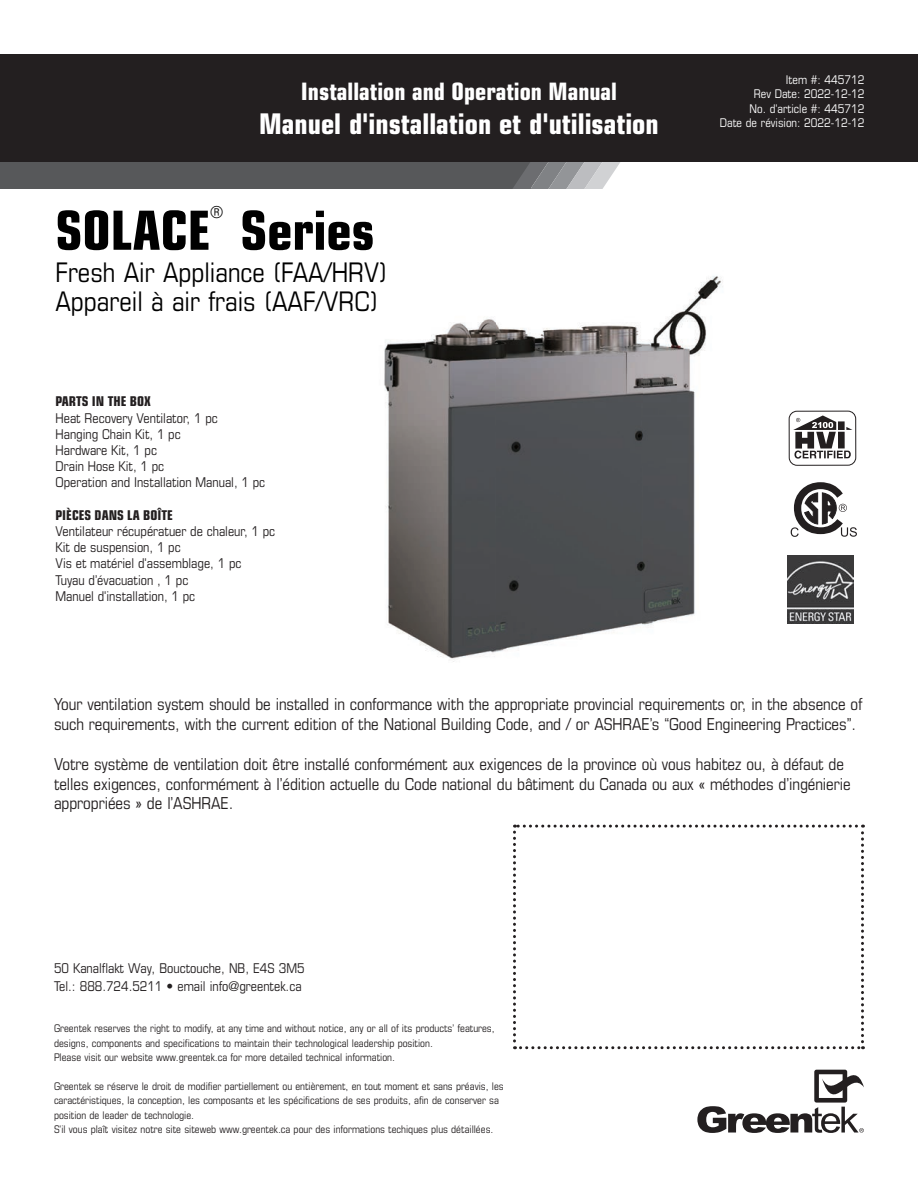
<style>
.page{position:relative;width:918px;height:1188px;background:#fff}
.page>*{position:absolute;margin:0;border:0;box-sizing:border-box;transform-origin:0 0}
.t1{font:700 condensed 54px "Eurostile LT Std";color:#000}
.t2{font:700 condensed 28.5px "Eurostile LT Std";color:#fff}
.t3{font:condensed 27px/28.5px "Eurostile LT Std";color:#000}
.t4{font:700 condensed 24px "Eurostile LT Std";color:#fff}
.t5{font:condensed 16.5px/19.8px "Eurostile LT Std";letter-spacing:-.005em;color:#231f20}
.t6{font:300 condensed 16.5px "Univers LT Std";color:#000}
.t7{font:condensed 13.5px/16.2px "Eurostile LT Std";color:#231f20}
.t8{font:700 condensed 13.5px "Eurostile LT Std";color:#231f20}
.t9{font:condensed 12px/14.4px "Eurostile LT Std";color:#fff;text-align:right}
.t10{font:condensed 10.5px/14.4px "Eurostile LT Std";color:#231f20}
</style>
<div class="page">
<img style="left:384px;top:276px;width:339px;height:386px">
<img style="left:788px;top:556px;width:66px;height:68px">
<div style="left:789px;top:411px;width:67px;height:55px;border:1px solid #231f20;border-radius:8px"></div>
<svg style="left:793px;top:415px;width:59px;height:44px"></svg>
<svg style="left:791px;top:482px;width:66px;height:55px"></svg>
<svg style="left:513px;top:825px;width:351px;height:224px"></svg>
<div style="left:0;top:54px;width:918px;height:108px;background:#231f20"></div>
<div style="left:0;top:162px;width:530px;height:27px;background:#57585a"></div>
<svg style="left:513px;top:162px;width:107px;height:27px"></svg>
<svg style="left:697px;top:1070px;width:167px;height:63px"></svg>
<h3 class="t4" style="left:301px;top:77px;width:318px">Installation and Operation Manual</h3>
<h2 class="t2" style="left:259px;top:106px;width:401px">Manuel d'installation et d'utilisation</h2>
<h3 class="t6" style="left:210px;top:202px;width:15px">®</h3>
<h1 class="t1" style="left:56px;top:198px;width:321px">SOLACE Series</h1>
<h3 class="t3" style="left:56px;top:258px;width:333px">Fresh Air Appliance (FAA/HRV)<br>Appareil à air frais (AAF/VRC)</h3>
<p class="t8" style="left:56px;top:393px;width:97px">PARTS IN THE BOX</p>
<p class="t7" style="left:56px;top:409px;width:211px">Heat Recovery Ventilator, 1 pc<br>Hanging Chain Kit, 1 pc<br>Hardware Kit, 1 pc<br>Drain Hose Kit, 1 pc<br>Operation and Installation Manual, 1 pc</p>
<p class="t8" style="left:56px;top:507px;width:119px">PIÈCES DANS LA BOÎTE</p>
<p class="t7" style="left:56px;top:523px;width:221px">Ventilateur récupératuer de chaleur, 1 pc<br>Kit de suspension, 1 pc<br>Vis et matériel d'assemblage, 1 pc<br>Tuyau d’évacuation , 1 pc<br>Manuel d'installation, 1 pc</p>
<p class="t9" style="left:720px;top:72px;width:146px">Item #: 445712<br>Rev Date: 2022-12-12<br>No. d'article #: 445712<br>Date de révision: 2022-12-12</p>
<p class="t5" style="left:54px;top:694px;width:810px">Your ventilation system should be installed in conformance with the appropriate provincial requirements or, in the absence of such requirements, with the current edition of the National Building Code, and / or ASHRAE’s “Good Engineering Practices”.</p>
<p class="t5" style="left:54px;top:754px;width:798px">Votre système de ventilation doit être installé conformément aux exigences de la province où vous habitez ou, à défaut de telles exigences, conformément à l’édition actuelle du Code national du bâtiment du Canada ou aux « méthodes d’ingénierie appropriées » de l’ASHRAE.</p>
<p class="t7" style="left:54px;top:959px;width:252px;line-height:18px">50 Kanalflakt Way, Bouctouche, NB, E4S 3M5<br>Tel.: 888.724.5211 • email info@greentek.ca</p>
<p class="t10" style="left:54px;top:1021px;width:442px">Greentek reserves the right to modify, at any time and without notice, any or all of its products’ features, designs, components and specifications to maintain their technological leadership position.<br>Please visit our website www.greentek.ca for more detailed technical information.</p>
<p class="t10" style="left:54px;top:1079px;width:451px">Greentek se réserve le droit de modifier partiellement ou entièrement, en tout moment et sans préavis, les caractéristiques, la conception, les composants et les spécifications de ses produits, afin de conserver sa position de leader de technologie.<br>S'il vous plaît visitez notre site siteweb www.greentek.ca pour des informations techiques plus détaillées.</p>
</div>
